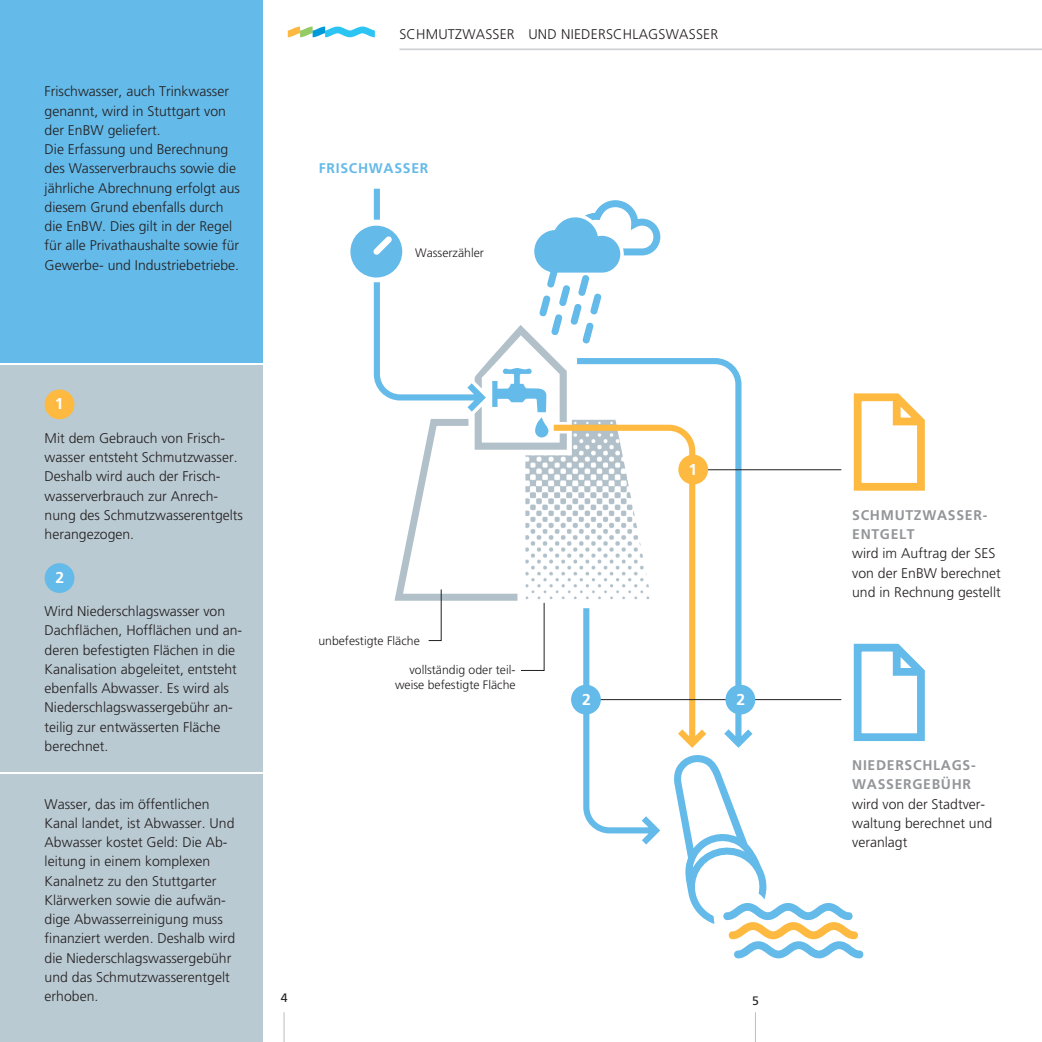
<style>
.page{position:relative;width:1042px;height:1042px;background:#fff}
.page>*{position:absolute;margin:0;border:0;box-sizing:border-box;transform-origin:0 0}
.t1{font:700 15.75px "Frutiger";color:#fff}
.t2{font:300 14px/19.2px "Frutiger";color:#231f20}
.t3{font:700 14px/19.2px "Frutiger";letter-spacing:.05em;color:#939598}
.t4{font:700 14px "Frutiger";letter-spacing:.05em;color:#64bae9}
.t5{font:300 12.25px/14.7px "Frutiger";color:#231f20;text-align:right}
.t6{font:12.25px "Frutiger";color:#231f20}
</style>
<div class="page">
<div style="left:0;top:0;width:263px;height:362px;background:#64bae9"></div>
<div style="left:0;top:365px;width:263px;height:406px;background:#bacad2"></div>
<div style="left:0;top:774px;width:263px;height:268px;background:#bacad2"></div>
<div style="left:350px;top:226px;width:52px;height:51px;background:#64bae9;border-radius:50%"></div>
<svg style="left:664px;top:358px;width:95px;height:279px"></svg>
<svg style="left:664px;top:422px;width:34px;height:279px"></svg>
<svg style="left:373px;top:188px;width:291px;height:657px"></svg>
<svg style="left:853px;top:393px;width:72px;height:98px"></svg>
<svg style="left:671px;top:637px;width:254px;height:321px"></svg>
<hr style="left:284px;top:1012px;width:1px;height:30px;background:#bcbdc0">
<hr style="left:755px;top:1012px;width:1px;height:30px;background:#bcbdc0">
<svg style="left:288px;top:27px;width:87px;height:10px"></svg>
<hr style="left:399px;top:48px;width:643px;height:2px;background:#d1d2d4">
<hr style="left:692px;top:469px;width:149px;height:1px;background:#231f20">
<hr style="left:580px;top:699px;width:261px;height:1px;background:#231f20">
<div style="left:678px;top:455px;width:30px;height:29px;background:#fdb940;border-radius:50%"></div>
<div style="left:45px;top:389px;width:29px;height:30px;background:#fdb940;border-radius:50%"></div>
<div style="left:571px;top:685px;width:30px;height:29px;background:#64bae9;border-radius:50%"></div>
<div style="left:45px;top:563px;width:29px;height:30px;background:#64bae9;border-radius:50%"></div>
<div style="left:725px;top:685px;width:30px;height:29px;background:#64bae9;border-radius:50%"></div>
<svg style="left:368px;top:200px;width:292px;height:471px"></svg>
<p class="t2" style="left:45px;top:83px;width:197px">Frischwasser, auch Trinkwasser genannt, wird in Stuttgart von der EnBW geliefert.<br>Die Erfassung und Berechnung des Wasserverbrauchs sowie die jährliche Abrechnung erfolgt aus diesem Grund ebenfalls durch die EnBW. Dies gilt in der Regel für alle Privathaushalte sowie für<br>Gewerbe- und Industriebetriebe.</p>
<p class="t2" style="left:399px;top:25px;width:320px">SCHMUTZWASSER UND NIEDERSCHLAGSWASSER</p>
<p class="t4" style="left:319px;top:163px;width:111px">FRISCHWASSER</p>
<p class="t5" style="left:415px;top:246px;width:70px">Wasserzähler</p>
<p class="t1" style="left:55px;top:397px;width:10px">1</p>
<p class="t2" style="left:45px;top:429px;width:200px">Mit dem Gebrauch von Frisch&shy;wasser entsteht Schmutzwasser.<br>Deshalb wird auch der Frisch&shy;wasserverbrauch zur Anrech&shy;nung des Schmutzwasserentgelts herangezogen.</p>
<p class="t1" style="left:56px;top:571px;width:10px">2</p>
<p class="t2" style="left:45px;top:603px;width:199px">Wird Niederschlagswasser von<br>Dach flächen, Hofflächen und an&shy;deren befestigten Flächen in die<br>Kanalisation abgeleitet, entsteht ebenfalls Abwasser. Es wird als<br>Niederschlagswassergebühr an&shy;teilig zur ent wässerten Fläche berechnet.</p>
<p class="t2" style="left:45px;top:795px;width:192px">Wasser, das im öffentlichen<br>Kanal landet, ist Abwasser. Und<br>Abwasser kostet Geld: Die Ab - leitung in einem komplexen<br>Kanalnetz zu den Stuttgarter<br>Klärwerken sowie die aufwän&shy;dige Abwasserreinigung muss finanziert werden. Deshalb wird die Niederschlagswassergebühr und das Schmutzwasserentgelt erhoben.</p>
<p class="t5" style="left:318px;top:634px;width:103px">unbefestigte Fläche</p>
<p class="t5" style="left:395px;top:664px;width:122px">vollständig oder teil&shy;weise befestigte Fläche</p>
<p class="t1" style="left:582px;top:693px;width:10px">2</p>
<p class="t1" style="left:688px;top:463px;width:10px">1</p>
<p class="t1" style="left:736px;top:693px;width:10px">2</p>
<p class="t6" style="left:281px;top:993px;width:8px">4</p>
<p class="t6" style="left:752px;top:996px;width:8px">5</p>
<p class="t3" style="left:852px;top:506px;width:137px">SCHMUTZWASSER -<br>ENTGELT</p>
<p class="t2" style="left:852px;top:545px;width:150px">wird im Auftrag der SES von der EnBW berechnet und in Rechnung gestellt</p>
<p class="t3" style="left:852px;top:757px;width:125px">NIEDERSCHLAGS -<br>WASSERGEBÜHR</p>
<p class="t2" style="left:852px;top:795px;width:142px">wird von der Stadtver - waltung berechnet und veranlagt</p>
</div>
